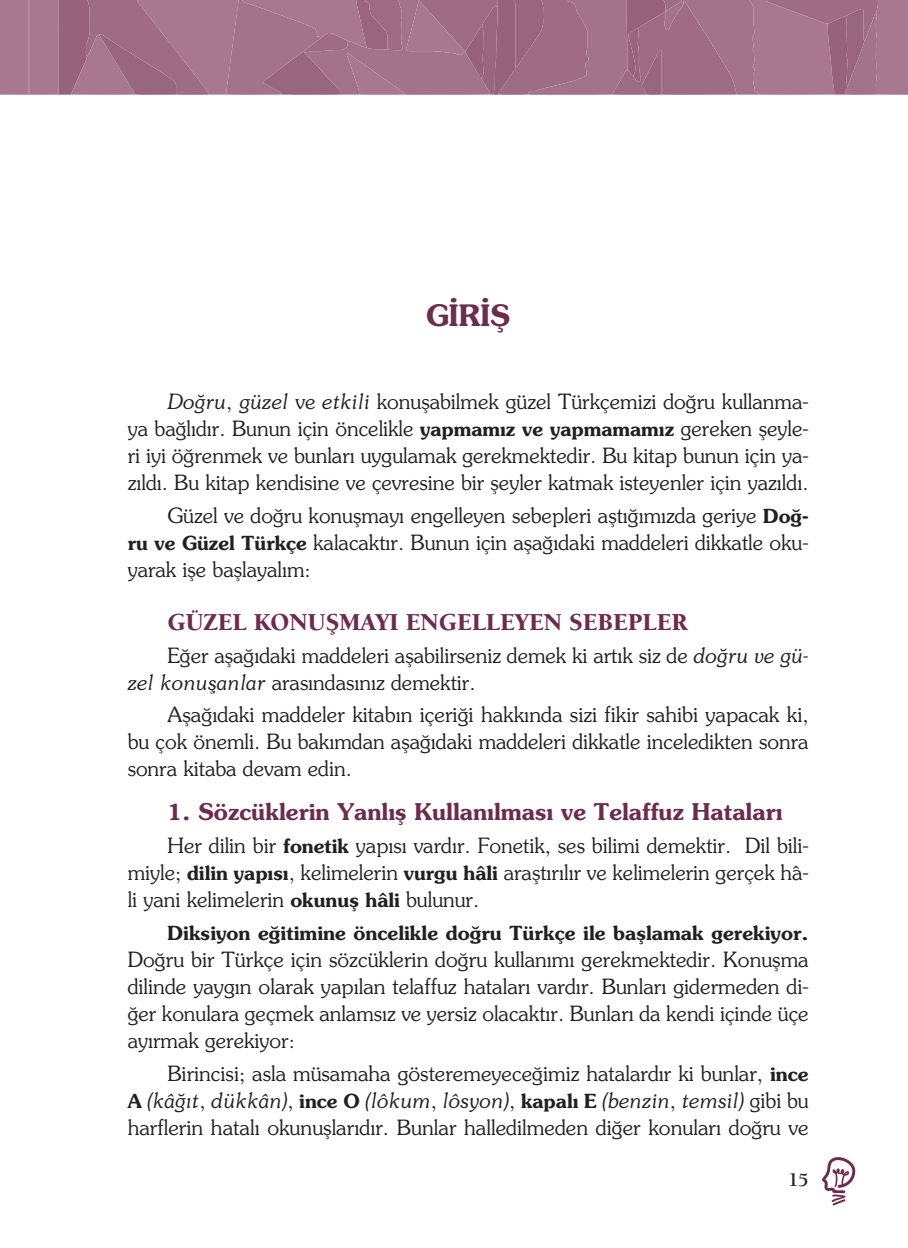
<style>
.page{position:relative;width:908px;height:1248px;background:#fff}
.page>*{position:absolute;margin:0;border:0;box-sizing:border-box;transform-origin:0 0}
.t1{font:700 32px "Souvenir Erkam";color:#6d2c4d}
.t2{font:700 25px "Souvenir Erkam";color:#6d2c4d}
.t3{font:900 25px "Berkeley Std";color:#6d2c4d}
.t4{font:21px/27px "Souvenir Erkam";color:#231f20;text-align:justify}
.t5{font:700 21px "Souvenir Erkam";color:#231f20}
.t6{font:700 20px "Berkeley Old Style Itc TOT";color:#231f20}
.s1{font-style:italic}
.s2{font-weight:700}
</style>
<div class="page">
<svg style="left:0;top:0;width:907px;height:95px;background:#a17189"></svg>
<svg style="left:822px;top:1157px;width:34px;height:48px"></svg>
<h1 class="t1" style="left:426px;top:296px;width:85px">GİRİŞ</h1>
<p class="t4" style="left:128px;top:388px;width:682px;text-indent:40px"><span class="s1">Doğru</span>, <span class="s1">güzel</span> ve <span class="s1">etkili</span> konuşabilmek güzel Türkçemizi doğru kullanma&shy;ya bağlıdır. Bunun için öncelikle <span class="s2">yapmamız ve yapmamamız</span> gereken şeyle&shy;ri iyi öğrenmek ve bunları uygulamak gerekmektedir. Bu kitap bunun için ya&shy;zıldı. Bu kitap kendisine ve çevresine bir şeyler katmak isteyenler için yazıldı.</p>
<p class="t4" style="left:128px;top:501px;width:682px;text-indent:40px">Güzel ve doğru konuşmayı engelleyen sebepleri aştığımızda geriye <span class="s2">Doğ&shy;ru ve Güzel Türkçe</span> kalacaktır. Bunun için aşağıdaki maddeleri dikkatle oku&shy;yarak işe başlayalım:</p>
<p class="t3" style="left:167px;top:608px;width:521px">GÜZEL KONUŞMAYI ENGELLEYEN SEBEPLER</p>
<p class="t4" style="left:128px;top:641px;width:682px;text-indent:40px">Eğer aşağıdaki maddeleri aşabilirseniz demek ki artık siz de <span class="s1">doğru ve gü&shy;zel konuşanlar</span> arasındasınız demektir.</p>
<p class="t4" style="left:128px;top:700px;width:682px;text-indent:40px">Aşağıdaki maddeler kitabın içeriği hakkında sizi fikir sahibi yapacak ki, bu çok önemli. Bu bakımdan aşağıdaki maddeleri dikkatle inceledikten sonra sonra kitaba devam edin.</p>
<p class="t2" style="left:167px;top:797px;width:616px">1. Sözcüklerin Yanlış Kullanılması ve Telaffuz Hataları</p>
<p class="t4" style="left:128px;top:831px;width:682px;text-indent:40px">Her dilin bir <span class="s2">fonetik</span> yapısı vardır. Fonetik, ses bilimi demektir. Dil bili&shy;miyle; <span class="s2">dilin yapısı</span>, kelimelerin <span class="s2">vurgu hâli</span> araştırılır ve kelimelerin gerçek hâ&shy;li yani kelimelerin <span class="s2">okunuş hâli</span> bulunur.</p>
<p class="t5" style="left:167px;top:920px;width:642px">Diksiyon eğitimine öncelikle doğru Türkçe ile başlamak gerekiyor.</p>
<p class="t4" style="left:128px;top:945px;width:682px">Doğru bir Türkçe için sözcüklerin doğru kullanımı gerekmektedir. Konuşma dilinde yaygın olarak yapılan telaffuz hataları vardır. Bunları gidermeden di&shy;ğer konulara geçmek anlamsız ve yersiz olacaktır. Bunları da kendi içinde üçe ayırmak gerekiyor:</p>
<p class="t4" style="left:128px;top:1058px;width:682px;text-indent:40px">Birincisi; asla müsamaha gösteremeyeceğimiz hatalardır ki bunlar, <span class="s2">ince A</span> <span class="s1">(kâğıt</span>, <span class="s1">dükkân)</span>, <span class="s2">ince O</span> <span class="s1">(lôkum</span>, <span class="s1">lôsyon)</span>, <span class="s2">kapalı E</span> <span class="s1">(benzin</span>, <span class="s1">temsil)</span> gibi bu harflerin hatalı okunuşlarıdır. Bunlar halledilmeden diğer konuları doğru ve</p>
<p class="t6" style="left:787px;top:1168px;width:22px">15</p>
</div>
